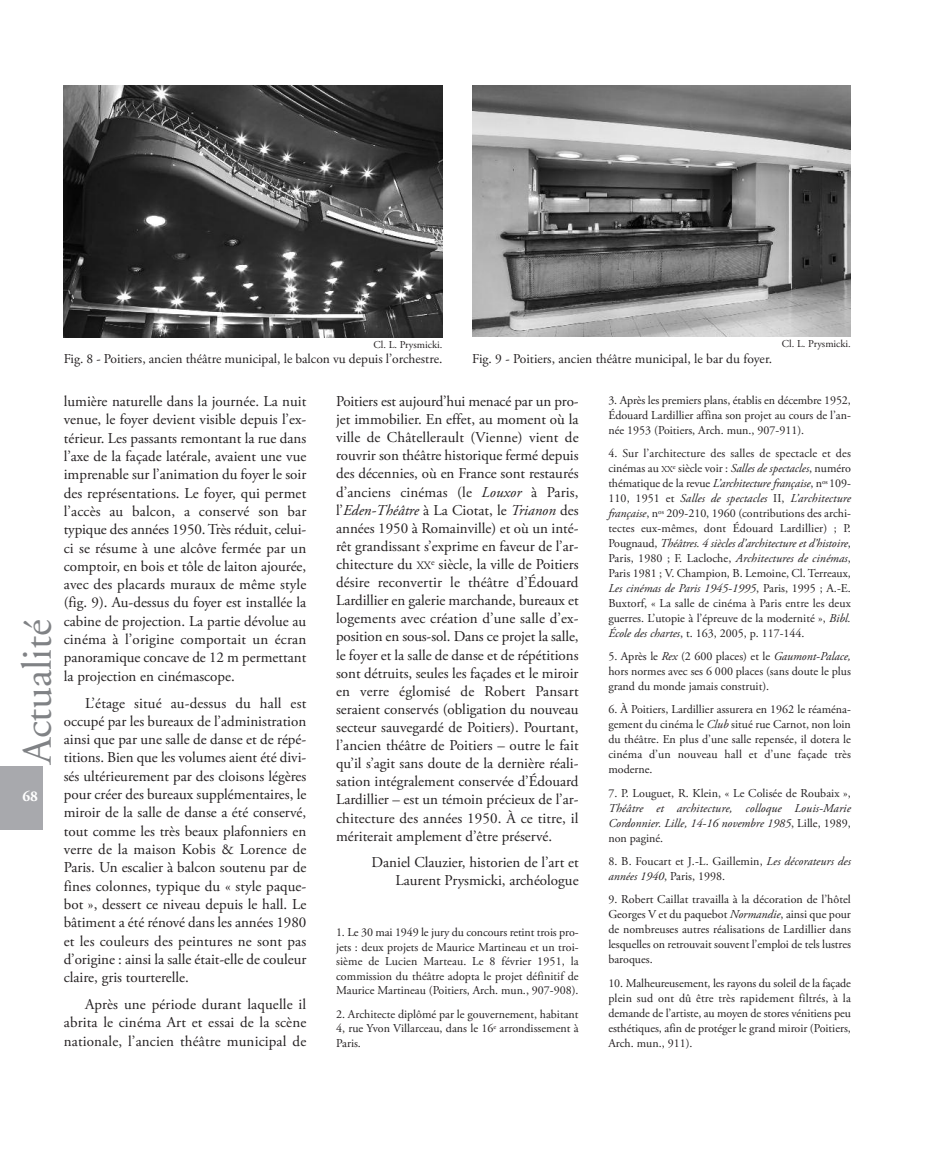
<style>
.page{position:relative;width:936px;height:1149px;background:#fff}
.page>*{position:absolute;margin:0;border:0;box-sizing:border-box;transform-origin:0 0}
.t1{font:42px "Adobe Garamond";color:#808285}
.t2{font:15px/18.3px "Adobe Garamond Pro";color:#231f20;text-align:justify}
.t3{font:700 15px "Adobe Garamond";color:#fff}
.t4{font:13.5px "Adobe Garamond Pro";color:#231f20}
.t5{font:12px/15px "Adobe Garamond Pro";color:#231f20;text-align:justify}
.t6{font:italic 12px/15px "Adobe Garamond Pro";color:#231f20;text-align:justify}
.t7{font:10.5px "Adobe Garamond Pro";color:#231f20}
.s1{font-style:italic}
.s2{font-size:11.25px}
.s3{font-size:9px}
.s4{font-style:normal}
</style>
<div class="page">
<div style="left:0;top:765px;width:43px;height:64px;background:#a8a9ad"></div>
<img style="left:64px;top:85px;width:378px;height:252px">
<img style="left:472px;top:85px;width:378px;height:251px">
<h1 class="t1" style="left:21px;top:763px;width:146px;rotate:-90deg">Actualité</h1>
<p class="t3" style="left:22px;top:790px;width:17px">68</p>
<p class="t7" style="left:373px;top:340px;width:70px">Cl. L. Prysmicki.</p>
<p class="t7" style="left:782px;top:339px;width:70px">Cl. L. Prysmicki.</p>
<p class="t4" style="left:64px;top:353px;width:380px">Fig. 8 - Poitiers, ancien théâtre municipal, le balcon vu depuis l’orchestre.</p>
<p class="t4" style="left:472px;top:353px;width:301px">Fig. 9 - Poitiers, ancien théâtre municipal, le bar du foyer.</p>
<p class="t2" style="left:64px;top:393px;width:244px">lumière naturelle dans la journée. La nuit venue, le foyer devient visible depuis l’ex&shy;térieur. Les passants remontant la rue dans l’axe de la façade latérale, avaient une vue imprenable sur l’animation du foyer le soir des représentations. Le foyer, qui permet l’accès au balcon, a conservé son bar typique des années 1950. Très réduit, celui&shy;ci se résume à une alcôve fermée par un comptoir, en bois et tôle de laiton ajourée, avec des placards muraux de même style (fig. 9). Au-dessus du foyer est installée la cabine de projection. La partie dévolue au cinéma à l’origine comportait un écran panoramique concave de 12 m permettant la projection en cinémascope.</p>
<p class="t2" style="left:64px;top:694px;width:244px;text-indent:21px">L’étage situé au-dessus du hall est occupé par les bureaux de l’administration ainsi que par une salle de danse et de répé&shy;titions. Bien que les volumes aient été divi&shy;sés ultérieurement par des cloisons légères pour créer des bureaux supplémentaires, le miroir de la salle de danse a été conservé, tout comme les très beaux plafonniers en verre de la maison Kobis &amp; Lorence de Paris. Un escalier à balcon soutenu par de fines colonnes, typique du « style paque&shy;bot », dessert ce niveau depuis le hall. Le bâtiment a été rénové dans les années 1980 et les couleurs des peintures ne sont pas d’origine : ainsi la salle était-elle de couleur claire, gris tourterelle.</p>
<p class="t2" style="left:64px;top:996px;width:244px;text-indent:21px">Après une période durant laquelle il abrita le cinéma Art et essai de la scène nationale, l’ancien théâtre municipal de</p>
<p class="t2" style="left:336px;top:393px;width:244px">Poitiers est aujourd’hui menacé par un pro&shy;jet immobilier. En effet, au moment où la ville de Châtellerault (Vienne) vient de rouvrir son théâtre historique fermé depuis des décennies, où en France sont restaurés d’anciens cinémas (le <span class="s1">Louxor</span> à Paris, l’<span class="s1">Eden-Théâtre</span> à La Ciotat, le <span class="s1">Trianon</span> des années 1950 à Romainville) et où un inté&shy;rêt grandissant s’exprime en faveur de l’ar&shy;chitecture du <span class="s2">XX</span><sup>e</sup> siècle, la ville de Poitiers désire reconvertir le théâtre d’Édouard Lardillier en galerie marchande, bureaux et logements avec création d’une salle d’ex&shy;position en sous-sol. Dans ce projet la salle, le foyer et la salle de danse et de répétitions sont détruits, seules les façades et le miroir en verre églomisé de Robert Pansart seraient conservés (obligation du nouveau secteur sauvegardé de Poitiers). Pourtant, l’ancien théâtre de Poitiers – outre le fait qu’il s’agit sans doute de la dernière réali&shy;sation intégralement conservée d’Édouard Lardillier – est un témoin précieux de l’ar&shy;chitecture des années 1950. À ce titre, il mériterait amplement d’être préservé.</p>
<p class="t2" style="left:371px;top:854px;width:208px;text-align:right">Daniel Clauzier, historien de l’art et<br>Laurent Prysmicki, archéologue</p>
<p class="t5" style="left:336px;top:926px;width:244px;line-height:14.5px">1. Le 30 mai 1949 le jury du concours retint trois pro&shy;jets : deux projets de Maurice Martineau et un troi&shy;sième de Lucien Marteau. Le 8 février 1951, la commission du théâtre adopta le projet définitif de Maurice Martineau (Poitiers, Arch. mun., 907-908).</p>
<p class="t5" style="left:336px;top:1007px;width:244px;line-height:14.5px">2. Architecte diplômé par le gouvernement, habitant 4, rue Yvon Villarceau, dans le 16<sup>e</sup> arrondissement à Paris.</p>
<p class="t5" style="left:608px;top:393px;width:244px">3. Après les premiers plans, établis en décembre 1952, Édouard Lardillier affina son projet au cours de l’an&shy;née 1953 (Poitiers, Arch. mun., 907-911).</p>
<p class="t5" style="left:608px;top:447px;width:244px">4. Sur l’architecture des salles de spectacle et des cinémas au <span class="s3">XX</span><sup>e</sup> siècle voir : <span class="s1">Salles de spectacles</span>, numéro thématique de la revue <span class="s1">L’architecture française</span>, n<sup>os</sup> 109- 110, 1951 et <span class="s1">Salles de spectacles</span> II, <span class="s1">L’architecture française</span>, n<sup>os</sup> 209-210, 1960 (contributions des archi&shy;tectes eux-mêmes, dont Édouard Lardillier) ; P.<br>Pougnaud, <span class="s1">Théâtres. 4 siècles d’architecture et d’histoire</span>, Paris, 1980 ; F. Lacloche, <span class="s1">Architectures de cinémas</span>, Paris 1981 ; V. Champion, B. Lemoine, Cl. Terreaux, <span class="s1">Les cinémas de Paris 1945-1995</span>, Paris, 1995 ; A.-E.<br>Buxtorf, « La salle de cinéma à Paris entre les deux guerres. L’utopie à l’épreuve de la modernité », <span class="s1">Bibl.<br>École des chartes</span>, t. 163, 2005, p. 117-144.</p>
<p class="t5" style="left:608px;top:649px;width:244px">5. Après le <span class="s1">Rex</span> (2 600 places) et le <span class="s1">Gaumont-Palace, </span>hors normes avec ses 6 000 places (sans doute le plus grand du monde jamais construit).</p>
<p class="t5" style="left:608px;top:703px;width:244px">6. À Poitiers, Lardillier assurera en 1962 le réaména&shy;gement du cinéma le <span class="s1">Club</span> situé rue Carnot, non loin du théâtre. En plus d’une salle repensée, il dotera le cinéma d’un nouveau hall et d’une façade très moderne.</p>
<p class="t5" style="left:608px;top:786px;width:244px">7. P. Louguet, R. Klein, « Le Colisée de Roubaix »,</p>
<p class="t6" style="left:608px;top:801px;width:244px">Théâtre et architecture, colloque Louis-Marie Cordonnier. Lille, 14-16 novembre 1985<span class="s4">, Lille, 1989, non paginé.</span></p>
<p class="t5" style="left:608px;top:854px;width:244px">8. B. Foucart et J.-L. Gaillemin, <span class="s1">Les décorateurs des années 1940</span>, Paris, 1998.</p>
<p class="t5" style="left:608px;top:892px;width:244px">9. Robert Caillat travailla à la décoration de l’hôtel Georges V et du paquebot <span class="s1">Normandie</span>, ainsi que pour de nombreuses autres réalisations de Lardillier dans lesquelles on retrouvait souvent l’emploi de tels lustres baroques.</p>
<p class="t5" style="left:608px;top:976px;width:244px">10. Malheureusement, les rayons du soleil de la façade plein sud ont dû être très rapidement filtrés, à la demande de l’artiste, au moyen de stores vénitiens peu esthétiques, afin de protéger le grand miroir (Poitiers, Arch. mun., 911).</p>
</div>
